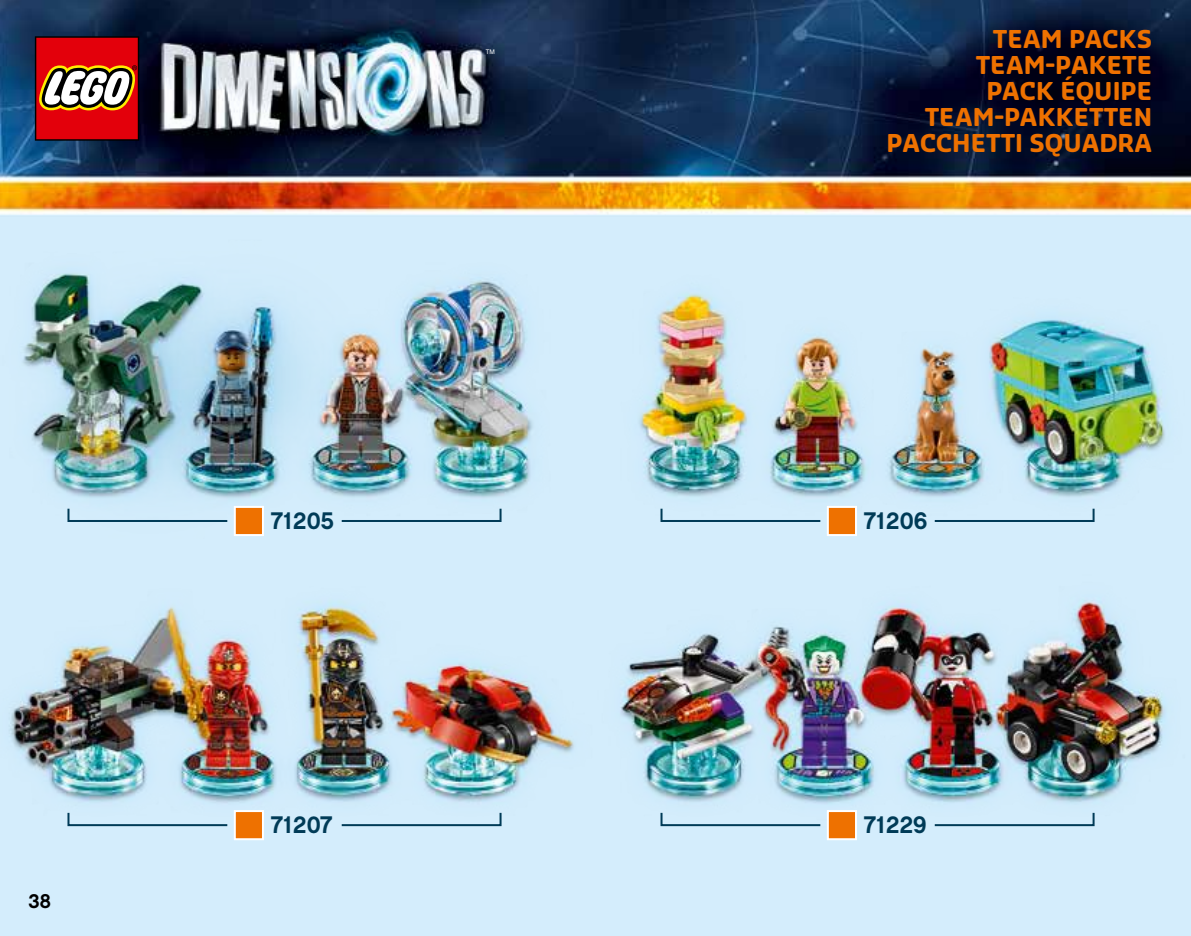
<style>
.page{position:relative;width:1191px;height:936px;background:#fff}
.page>*{position:absolute;margin:0;border:0;box-sizing:border-box;transform-origin:0 0}
.t1{font:700 24px/26px "Sansa Soft Std";color:#ee7100;text-align:right}
.t2{font:700 24px "LEGO Chalet 60";color:#003b57}
.t3{font:700 20px "LEGO Chalet 60";color:#000}
.t4{font:6.6px "LEGO Chalet 60";color:#fff}
</style>
<div class="page">
<img style="left:0;top:0;width:1191px;height:935px">
<svg style="left:35px;top:36px;width:104px;height:105px"></svg>
<svg style="left:659px;top:506px;width:436px;height:17px;background:#bedbeb"></svg>
<div style="left:827px;top:506px;width:30px;height:30px;background:#ee7100;border:2px solid #fff"></div>
<svg style="left:66px;top:506px;width:436px;height:17px;background:#bedaeb"></svg>
<div style="left:234px;top:506px;width:30px;height:30px;background:#ee7100;border:2px solid #fff"></div>
<svg style="left:659px;top:810px;width:436px;height:17px;background:#bedbeb"></svg>
<div style="left:827px;top:810px;width:30px;height:30px;background:#ee7100;border:2px solid #fff"></div>
<svg style="left:66px;top:810px;width:436px;height:17px;background:#bedbeb"></svg>
<div style="left:234px;top:810px;width:30px;height:30px;background:#ee7100;border:2px solid #fff"></div>
<p class="t3" style="left:28px;top:888px;width:24px">38</p>
<p class="t4" style="left:486px;top:48px;width:11px">TM</p>
<p class="t1" style="left:886px;top:25px;width:267px">TEAM PACKS<br>TEAM-PAKETE<br>PACK ÉQUIPE<br>TEAM-PAKKETTEN<br>PACCHETTI SQUADRA</p>
<p class="t2" style="left:271px;top:505px;width:65px">71205</p>
<p class="t2" style="left:863px;top:505px;width:65px">71206</p>
<p class="t2" style="left:271px;top:809px;width:63px">71207</p>
<p class="t2" style="left:863px;top:809px;width:64px">71229</p>
</div>
